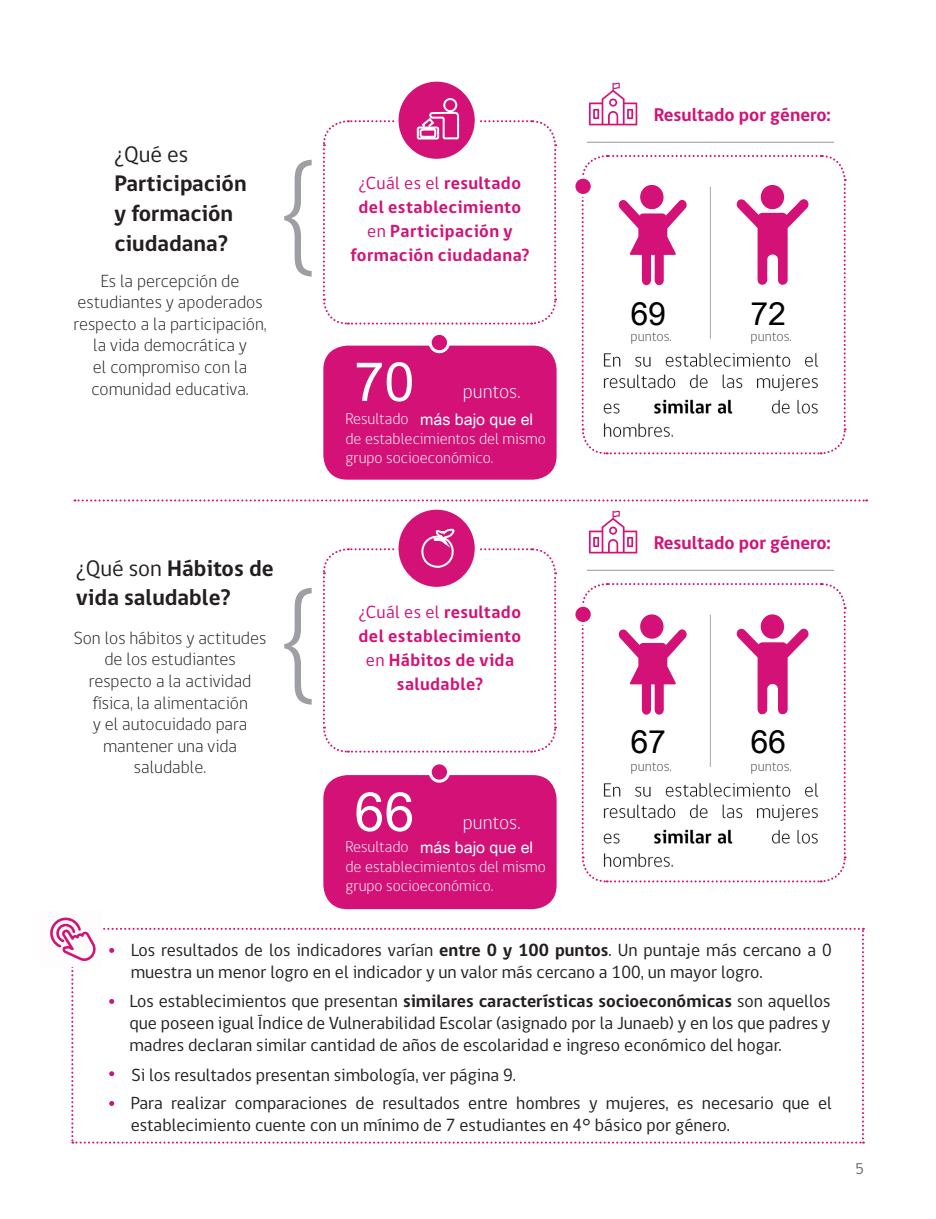
<style>
.page{position:relative;width:936px;height:1219px;background:#fff}
.page>*{position:absolute;margin:0;border:0;box-sizing:border-box;transform-origin:0 0}
.t1{font:136px "Webly Sleek UI Light";color:#9d9fa2}
.t2{font:54px "Arial Unicode MS";color:#fff}
.t3{font:32px "Arial Unicode MS";color:#000}
.t4{font:700 23px/29.6px "gob CL";color:#231f20}
.t5{font:300 20px "gob CL";color:#fff}
.CUERPO_DE_TEXTO{font:700 18.8px "gob CL";color:#d31176}
.CUERPO_DE_TEXTO-2{font:18px/21.6px "gob CL";color:#231f20}
.CUERPO_DE_TEXTO-3{font:300 18px/21.6px "gob CL";color:#231f20;text-align:center}
.t6{font:700 18px/24px "gob CL";letter-spacing:.025em;color:#d31176;text-align:center}
.CUERPO_DE_TEXTO-4{font:300 16px/19.2px "gob CL";color:#fff}
.t7{font:16px "Arial Unicode MS";color:#fff}
.t8{font:16px "gob CL";color:#6c6d70}
.t9{font:300 14.2px "gob CL";color:#4b4c4d}
.s1{font-weight:400}
.s2{font-weight:700}
</style>
<div class="page">
<div style="left:323px;top:346px;width:233px;height:134px;background:#d31176;border-radius:24px"></div>
<hr style="left:587px;top:142px;width:247px;height:1px;background:#a8a9ad">
<svg style="left:589px;top:83px;width:48px;height:42px"></svg>
<svg style="left:428px;top:332px;width:22px;height:21px"></svg>
<div style="left:431px;top:335px;width:16px;height:15px;background:#d31176;border-radius:50%"></div>
<svg style="left:575px;top:179px;width:15px;height:15px"></svg>
<svg style="left:396px;top:80px;width:80px;height:81px"></svg>
<div style="left:323px;top:775px;width:233px;height:134px;background:#d31176;border-radius:24px"></div>
<hr style="left:587px;top:570px;width:247px;height:1px;background:#a8a9ad">
<svg style="left:589px;top:511px;width:48px;height:42px"></svg>
<div style="left:428px;top:761px;width:22px;height:22px;background:#fff;border-radius:50%"></div>
<div style="left:431px;top:764px;width:16px;height:16px;background:#d31176;border-radius:50%"></div>
<svg style="left:575px;top:607px;width:15px;height:15px"></svg>
<svg style="left:396px;top:508px;width:80px;height:81px"></svg>
<svg style="left:74px;top:499px;width:793px;height:2px"></svg>
<svg style="left:322px;top:97px;width:235px;height:228px"></svg>
<svg style="left:322px;top:528px;width:235px;height:225px"></svg>
<svg style="left:580px;top:155px;width:266px;height:300px"></svg>
<svg style="left:580px;top:583px;width:266px;height:300px"></svg>
<svg style="left:50px;top:917px;width:813px;height:226px"></svg>
<img style="left:600px;top:351px;width:220px;height:88px">
<img style="left:600px;top:781px;width:220px;height:88px">
<p class="t4" style="left:115px;top:140px;width:133px"><span class="s1">¿Qué es<br></span>Participación y formación ciudadana?</p>
<p class="CUERPO_DE_TEXTO-3" style="left:73px;top:270px;width:195px">Es la percepción de estudiantes y apoderados respecto a la participación, la vida democrática y<br>el compromiso con la comunidad educativa.</p>
<p class="t1" style="left:278px;top:104px;width:40px">{</p>
<p class="t6" style="left:350px;top:172px;width:181px"><span class="s1">¿Cuál es el</span> resultado del establecimiento <span class="s1">en</span> Participación y formación ciudadana?</p>
<h2 class="t2" style="left:354px;top:362px;width:62px">70</h2>
<p class="t5" style="left:463px;top:378px;width:59px">puntos.</p>
<p class="t7" style="left:420px;top:413px;width:114px">más bajo que el</p>
<p class="CUERPO_DE_TEXTO-4" style="left:345px;top:410px;width:202px">Resultado<br>de establecimientos del mismo grupo socioeconómico.</p>
<p class="CUERPO_DE_TEXTO" style="left:653px;top:101px;width:178px">Resultado por género:</p>
<h3 class="t3" style="left:630px;top:302px;width:37px">69</h3>
<h3 class="t3" style="left:750px;top:302px;width:37px">72</h3>
<p class="t9" style="left:630px;top:327px;width:43px">puntos.</p>
<p class="t9" style="left:750px;top:327px;width:43px">puntos.</p>
<p class="t4" style="left:76px;top:554px;width:199px"><span class="s1">¿Qué son</span> Hábitos de vida saludable?</p>
<p class="CUERPO_DE_TEXTO-3" style="left:74px;top:627px;width:194px">Son los hábitos y actitudes de los estudiantes respecto a la actividad física, la alimentación<br>y el autocuidado para mantener una vida saludable.</p>
<p class="t1" style="left:278px;top:532px;width:40px">{</p>
<p class="t6" style="left:358px;top:600px;width:164px"><span class="s1">¿Cuál es el</span> resultado del establecimiento <span class="s1">en</span> Hábitos de vida saludable?</p>
<h2 class="t2" style="left:354px;top:792px;width:62px">66</h2>
<p class="t5" style="left:463px;top:809px;width:59px">puntos.</p>
<p class="CUERPO_DE_TEXTO-4" style="left:345px;top:838px;width:202px">Resultado<br>de establecimientos del mismo grupo socioeconómico.</p>
<p class="t7" style="left:420px;top:841px;width:114px">más bajo que el</p>
<p class="CUERPO_DE_TEXTO" style="left:653px;top:530px;width:178px">Resultado por género:</p>
<h3 class="t3" style="left:630px;top:730px;width:37px">67</h3>
<h3 class="t3" style="left:750px;top:730px;width:37px">66</h3>
<p class="t9" style="left:630px;top:756px;width:43px">puntos.</p>
<p class="t9" style="left:750px;top:756px;width:43px">puntos.</p>
<p class="CUERPO_DE_TEXTO-2" style="left:131px;top:940px;width:702px">Los resultados de los indicadores varían <span class="s2">entre 0 y 100 puntos</span>. Un puntaje más cercano a 0 muestra un menor logro en el indicador y un valor más cercano a 100, un mayor logro.</p>
<p class="CUERPO_DE_TEXTO-2" style="left:129px;top:991px;width:702px;text-align:justify">Los establecimientos que presentan <span class="s2">similares características socioeconómicas</span> son aquellos que poseen igual Índice de Vulnerabilidad Escolar (asignado por la Junaeb) y en los que padres y madres declaran similar cantidad de años de escolaridad e ingreso económico del hogar.</p>
<p class="CUERPO_DE_TEXTO-2" style="left:131px;top:1064px;width:386px">Si los resultados presentan simbología, ver página 9.</p>
<p class="CUERPO_DE_TEXTO-2" style="left:131px;top:1093px;width:702px">Para realizar comparaciones de resultados entre hombres y mujeres, es necesario que el establecimiento cuente con un mínimo de 7 estudiantes en 4° básico por género.</p>
<p class="t8" style="left:855px;top:1157px;width:10px">5</p>
</div>
